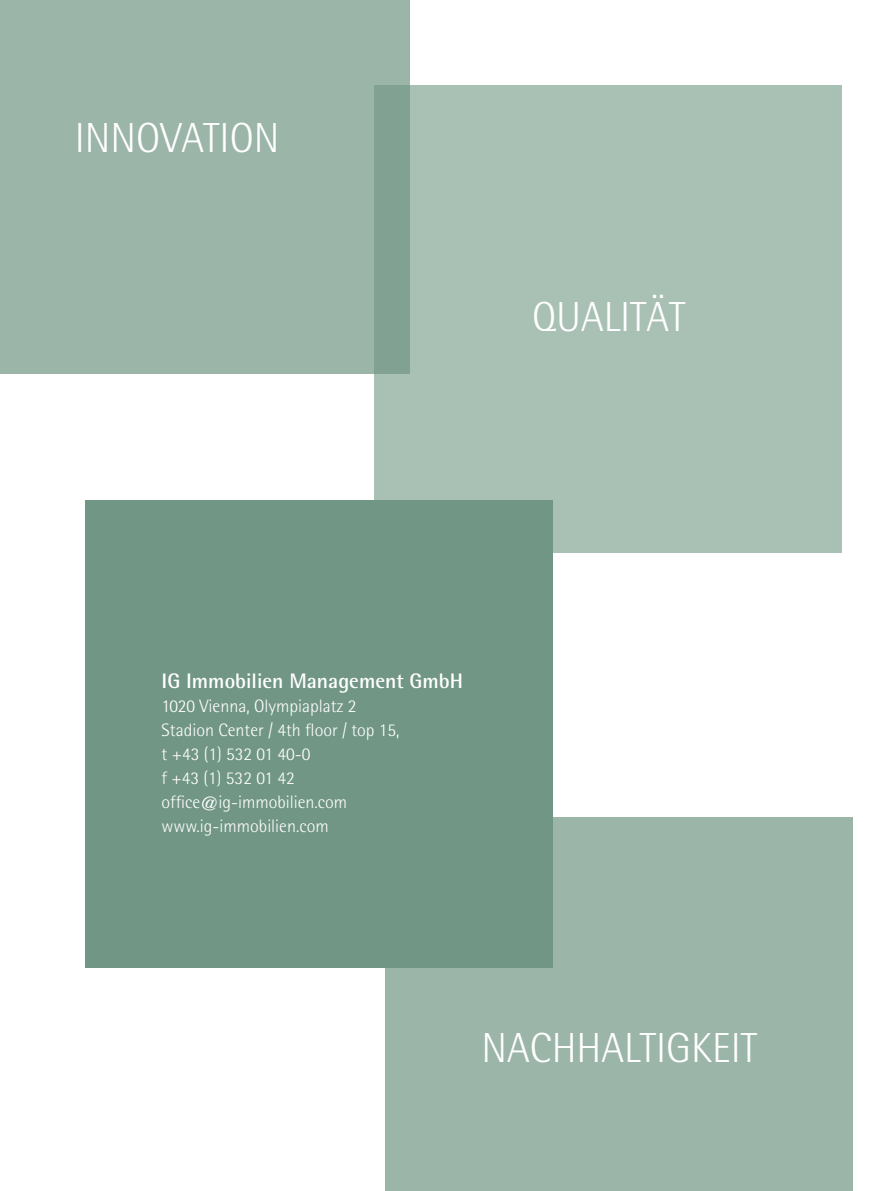
<style>
.page{position:relative;width:893px;height:1191px;background:#fff}
.page>*{position:absolute;margin:0;border:0;box-sizing:border-box;transform-origin:0 0}
.t1{font:300 42px "Rotis Semi Sans";color:#fff}
.t2{font:700 21px "Rotis Semi Sans";color:#fff}
.t3{font:300 18px "Rotis Semi Sans";color:#fff}
</style>
<div class="page">
<div style="left:385px;top:816px;width:468px;height:375px;background:#9bb5a9"></div>
<div style="left:0;top:0;width:410px;height:374px;background:#9bb5a9"></div>
<hr style="left:0;top:252px;width:1px;height:468px;background:#719685">
<div style="left:374px;top:85px;width:468px;height:468px;background:#a9c0b5"></div>
<div style="left:85px;top:500px;width:468px;height:467px;background:#719685"></div>
<p class="t1" style="left:75px;top:114px;width:206px">INNOVATION</p>
<p class="t1" style="left:532px;top:292px;width:155px">QUALITÄT</p>
<p class="t2" style="left:162px;top:668px;width:303px">IG Immobilien Management GmbH</p>
<p class="t3" style="left:162px;top:695px;width:197px">1020 Vienna, Olympiaplatz 2</p>
<p class="t3" style="left:162px;top:719px;width:239px">Stadion Center / 4th floor / top 15,</p>
<p class="t3" style="left:162px;top:743px;width:150px">t +43 (1) 532 01 40-0</p>
<p class="t3" style="left:162px;top:767px;width:135px">f +43 (1) 532 01 42</p>
<p class="t3" style="left:162px;top:791px;width:187px">office@ig-immobilien.com</p>
<p class="t3" style="left:162px;top:815px;width:169px">www.ig-immobilien.com</p>
<p class="t1" style="left:482px;top:1024px;width:277px">NACHHALTIGKEIT</p>
</div>
